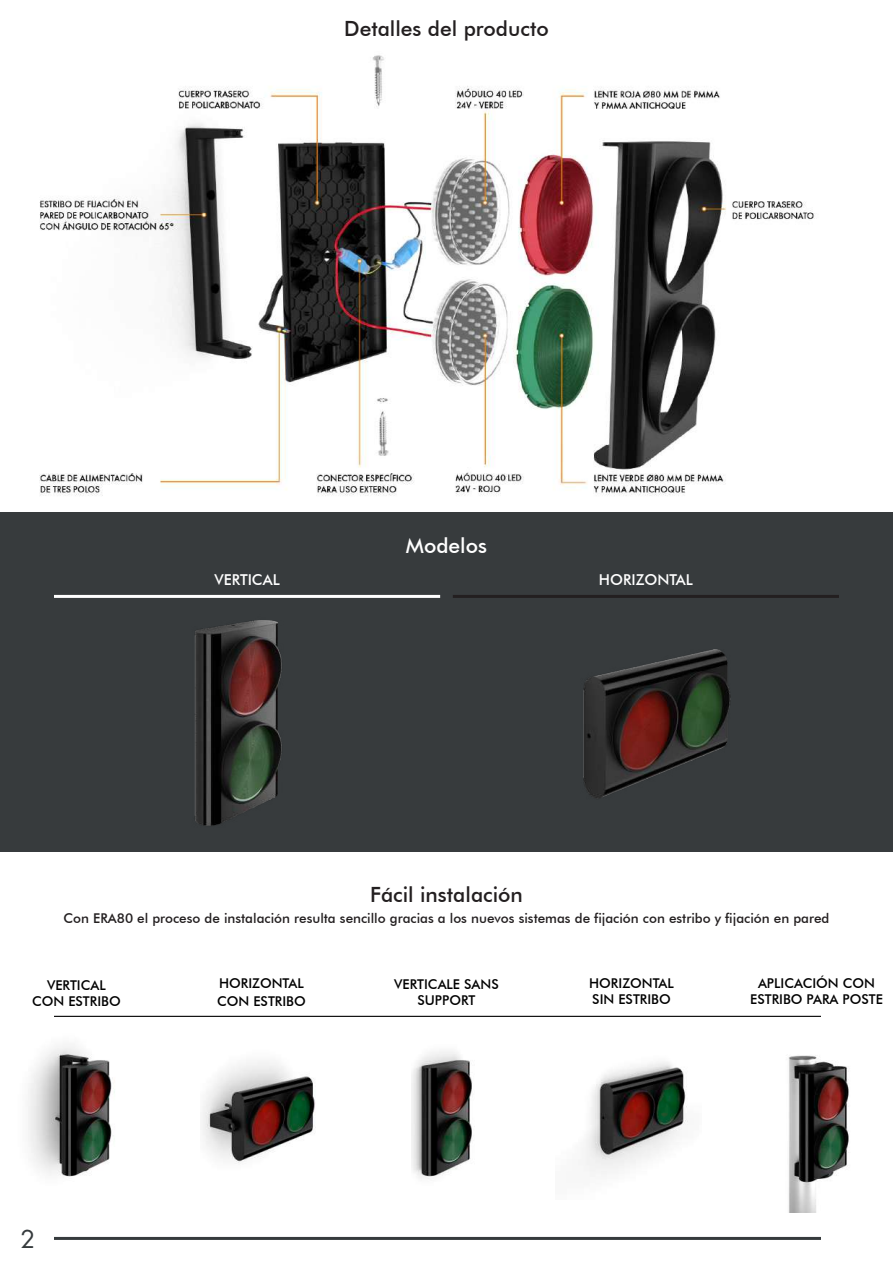
<style>
.page{position:relative;width:893px;height:1263px;background:#fff}
.page>*{position:absolute;margin:0;border:0;box-sizing:border-box;transform-origin:0 0}
.t1{font:24px "Futura Std";color:#363b3d}
.t2{font:500 21px "Futura BT";color:#231f20}
.t3{font:500 21px "Futura BT";color:#fff}
.t4{font:500 15px "Futura BT";color:#fff}
.t5{font:500 13.5px/16.2px "Futura BT";color:#000;text-align:center}
.t6{font:500 13.5px "Futura BT";color:#231f20}
</style>
<div class="page">
<img style="left:39px;top:55px;width:776px;height:441px">
<div style="left:0;top:512px;width:893px;height:339px;background:#373b3d"></div>
<hr style="left:54px;top:595px;width:386px;height:3px;background:#fff">
<hr style="left:453px;top:595px;width:386px;height:3px;background:#231f20">
<img style="left:506px;top:649px;width:311px;height:203px">
<hr style="left:54px;top:1016px;width:767px;height:1px;background:#000001">
<img style="left:585px;top:1062px;width:103px;height:112px">
<img style="left:202px;top:1061px;width:114px;height:103px">
<hr style="left:54px;top:1237px;width:767px;height:3px;background:#363b3d">
<img style="left:82px;top:594px;width:312px;height:258px">
<img style="left:411px;top:1051px;width:61px;height:128px">
<img style="left:788px;top:1055px;width:61px;height:158px">
<img style="left:28px;top:1046px;width:87px;height:131px">
<h2 class="t2" style="left:344px;top:16px;width:206px">Detalles del producto</h2>
<p class="t4" style="left:214px;top:571px;width:67px">VERTICAL</p>
<h2 class="t3" style="left:406px;top:533px;width:83px">Modelos</h2>
<p class="t4" style="left:599px;top:571px;width:96px">HORIZONTAL</p>
<h2 class="t2" style="left:370px;top:882px;width:154px">Fácil instalación</h2>
<p class="t6" style="left:64px;top:910px;width:767px">Con ERA80 el proceso de instalación resulta sencillo gracias a los nuevos sistemas de fijación con estribo y fijación en pared</p>
<p class="t5" style="left:32px;top:976px;width:90px">VERTICAL<br>CON ESTRIBO</p>
<p class="t5" style="left:217px;top:974px;width:90px;line-height:18px;text-align:left">HORIZONTAL<br>CON ESTRIBO</p>
<p class="t5" style="left:394px;top:975px;width:106px">VERTICALE SANS<br>SUPPORT</p>
<p class="t5" style="left:589px;top:975px;width:86px;text-align:left">HORIZONTAL<br>SIN ESTRIBO</p>
<p class="t5" style="left:750px;top:975px;width:134px">APLICACIÓN CON<br>ESTRIBO PARA POSTE</p>
<h1 class="t1" style="left:20px;top:1224px;width:16px">2</h1>
</div>
